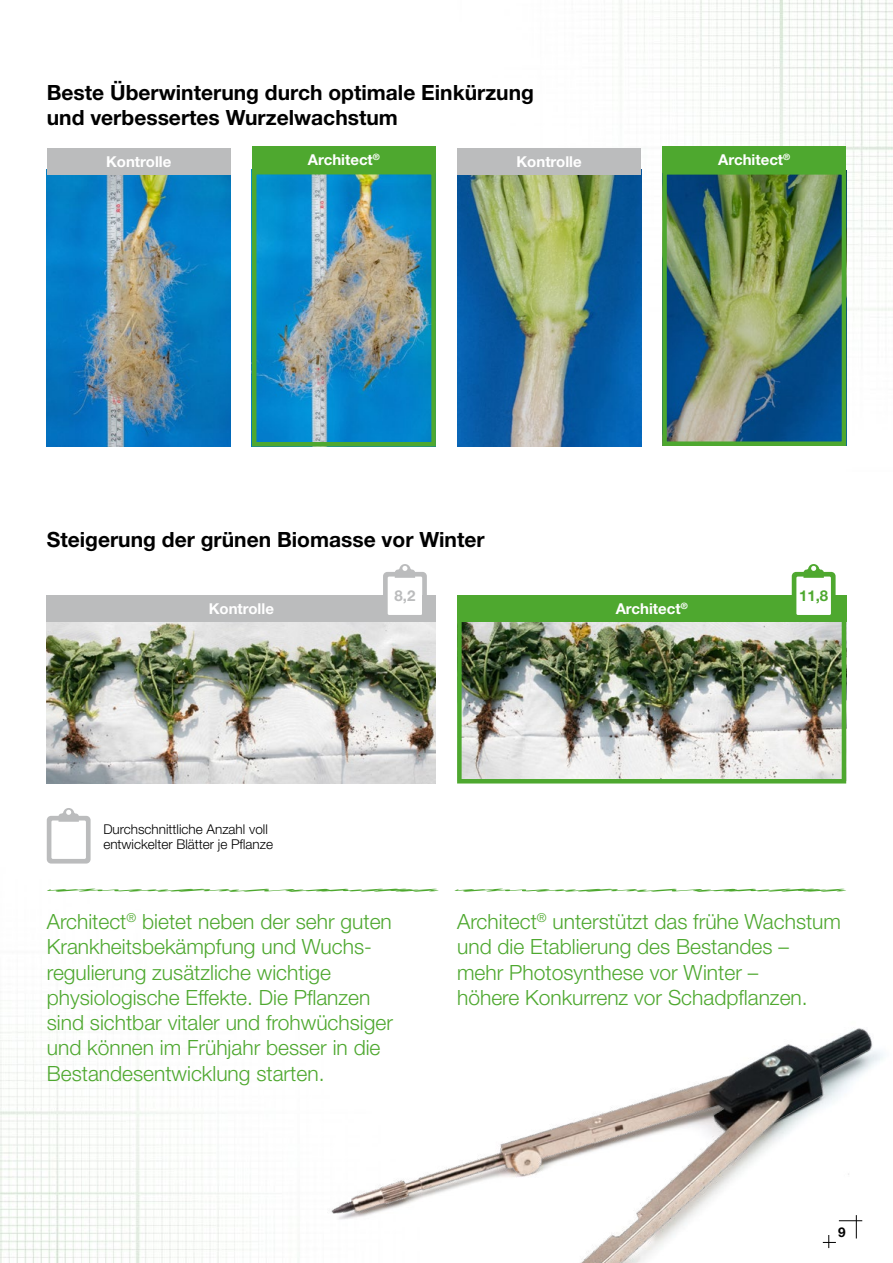
<style>
.page{position:relative;width:893px;height:1263px;background:#fff}
.page>*{position:absolute;margin:0;border:0;box-sizing:border-box;transform-origin:0 0}
.t1{font:300 21px/25.2px "Helvetica Neue LT Std";color:#4ea82f}
.t2{font:700 21px/25.2px "Helvetica Neue LT Std";color:#000}
.t3{font:700 15px "Helvetica Neue LT Std";color:#fff}
.t4{font:700 15px "Helvetica Neue LT Std";color:#4ea82f}
.t5{font:700 15px "Helvetica Neue LT Std";color:#bbbcbd}
.t6{font:300 13.5px/15px "Helvetica Neue LT Std";color:#000}
.t7{font:700 13.5px "Helvetica Neue LT Std";color:#000}
.t8{font:700 8.7px "Helvetica Neue LT Std";color:#fff}
</style>
<div class="page">
<img style="left:0;top:0;width:893px;height:1263px">
<img style="left:316px;top:962px;width:577px;height:301px">
<img style="left:462px;top:622px;width:379px;height:156px">
<div style="left:457px;top:596px;width:389px;height:187px;border:4px solid #4ea82f"></div>
<img style="left:47px;top:622px;width:389px;height:161px">
<img style="left:47px;top:175px;width:184px;height:271px">
<img style="left:257px;top:175px;width:174px;height:266px">
<div style="left:252px;top:170px;width:184px;height:276px;border:4px solid #4ea82f"></div>
<img style="left:457px;top:175px;width:184px;height:271px">
<img style="left:667px;top:175px;width:174px;height:266px">
<div style="left:662px;top:170px;width:184px;height:276px;border:4px solid #4ea82f"></div>
<svg style="left:454px;top:889px;width:393px;height:3px"></svg>
<svg style="left:47px;top:889px;width:392px;height:3px"></svg>
<div style="left:47px;top:149px;width:184px;height:26px;background:#bbbcbd"></div>
<div style="left:457px;top:149px;width:184px;height:26px;background:#bbbcbd"></div>
<div style="left:252px;top:147px;width:184px;height:26px;background:#4ea82f"></div>
<div style="left:662px;top:147px;width:184px;height:26px;background:#4ea82f"></div>
<div style="left:47px;top:596px;width:389px;height:26px;background:#bbbcbd"></div>
<div style="left:457px;top:596px;width:389px;height:26px;background:#4ea82f"></div>
<svg style="left:47px;top:808px;width:44px;height:55px"></svg>
<svg style="left:383px;top:564px;width:44px;height:51px"></svg>
<svg style="left:792px;top:564px;width:44px;height:51px"></svg>
<svg style="left:823px;top:1215px;width:39px;height:33px"></svg>
<p class="t2" style="left:47px;top:79px;width:489px">Beste Überwinterung durch optimale Einkürzung und verbessertes Wurzelwachstum</p>
<p class="t8" style="left:373px;top:152px;width:8px">®</p>
<p class="t3" style="left:718px;top:151px;width:73px">Architect<sup>®</sup></p>
<p class="t3" style="left:106px;top:153px;width:67px">Kontrolle</p>
<p class="t3" style="left:308px;top:151px;width:66px">Architect</p>
<p class="t3" style="left:516px;top:153px;width:67px">Kontrolle</p>
<p class="t2" style="left:47px;top:526px;width:439px">Steigerung der grünen Biomasse vor Winter</p>
<p class="t5" style="left:394px;top:587px;width:22px">8,2</p>
<p class="t4" style="left:799px;top:587px;width:31px">11,8</p>
<p class="t3" style="left:209px;top:599px;width:67px">Kontrolle</p>
<p class="t3" style="left:616px;top:599px;width:73px">Architect<sup>®</sup></p>
<p class="t6" style="left:103px;top:822px;width:171px">Durchschnittliche Anzahl voll entwickelter Blätter je Pflanze</p>
<p class="t1" style="left:47px;top:909px;width:348px">Architect<sup>®</sup> bietet neben der sehr guten Krankheitsbekämpfung und Wuchs&shy;regulierung zusätzliche wichtige physiologische Effekte. Die Pflanzen sind sichtbar vitaler und frohwüchsiger und können im Frühjahr besser in die Bestandesentwicklung starten.</p>
<p class="t1" style="left:457px;top:909px;width:385px">Architect<sup>®</sup> unterstützt das frühe Wachstum und die Etablierung des Bestandes –<br>mehr Photosynthese vor Winter –<br>höhere Konkurrenz vor Schadpflanzen.</p>
<p class="t7" style="left:838px;top:1224px;width:9px">9</p>
</div>
